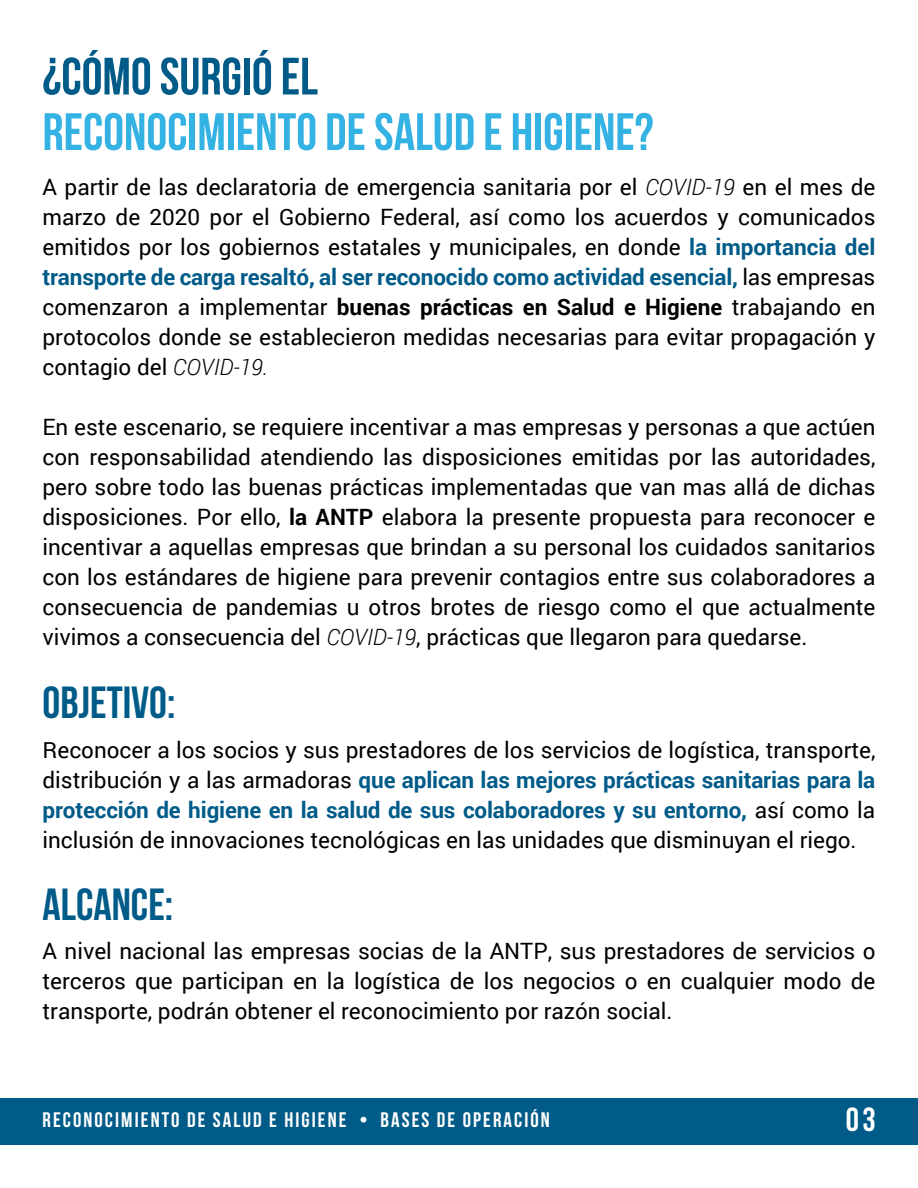
<style>
.page{position:relative;width:918px;height:1188px;background:#fff}
.page>*{position:absolute;margin:0;border:0;box-sizing:border-box;transform-origin:0 0}
.t1{font:700 52.5px "Bebas Neue";color:#34b2e3}
.t2{font:700 52.5px "Bebas Neue";color:#005b88}
.t3{font:700 45px "Bebas Neue";color:#005b88}
.t4{font:700 33.45px "Bebas Neue";color:#fff}
.t5{font:22.5px/30px "Roboto";color:#000;text-align:justify}
.t6{font:700 21px "Bebas Neue";letter-spacing:.1em;color:#fff}
.s1{font-weight:300;font-style:italic}
.s2{font-weight:700;color:#005b88}
.s3{font-weight:700}
</style>
<div class="page">
<div style="left:0;top:1098px;width:918px;height:47px;background:#005b88"></div>
<h1 class="t2" style="left:43px;top:48px;width:277px">¿CÓMO SURGIÓ EL</h1>
<h1 class="t1" style="left:43px;top:103px;width:613px">RECONOCIMIENTO DE SALUD E HIGIENE?</h1>
<p class="t5" style="left:43px;top:171px;width:834px">A partir de las declaratoria de emergencia sanitaria por el <span class="s1">COVID-19</span> en el mes de marzo de 2020 por el Gobierno Federal, así como los acuerdos y comunicados emitidos por los gobiernos estatales y municipales, en donde <span class="s2">la importancia del transporte de carga resaltó, al ser reconocido como actividad esencial,</span> las empresas comenzaron a implementar <span class="s3">buenas prácticas en Salud e Higiene</span> trabajando en protocolos donde se establecieron medidas necesarias para evitar propagación y contagio del <span class="s1">COVID-19.</span></p>
<p class="t5" style="left:43px;top:411px;width:834px">En este escenario, se requiere incentivar a mas empresas y personas a que actúen con responsabilidad atendiendo las disposiciones emitidas por las autoridades, pero sobre todo las buenas prácticas implementadas que van mas allá de dichas disposiciones. Por ello, <span class="s3">la ANTP</span> elabora la presente propuesta para reconocer e incentivar a aquellas empresas que brindan a su personal los cuidados sanitarios con los estándares de higiene para prevenir contagios entre sus colaboradores a consecuencia de pandemias u otros brotes de riesgo como el que actualmente vivimos a consecuencia del <span class="s1">COVID-19</span>, prácticas que llegaron para quedarse.</p>
<h2 class="t3" style="left:43px;top:678px;width:134px">OBJETIVO:</h2>
<p class="t5" style="left:43px;top:734px;width:835px">Reconocer a los socios y sus prestadores de los servicios de logística, transporte, distribución y a las armadoras <span class="s2">que aplican las mejores prácticas sanitarias para la protección de higiene en la salud de sus colaboradores y su entorno,</span> así como la inclusión de innovaciones tecnológicas en las unidades que disminuyan el riego.</p>
<h2 class="t3" style="left:43px;top:880px;width:132px">ALCANCE:</h2>
<p class="t5" style="left:43px;top:935px;width:834px">A nivel nacional las empresas socias de la ANTP, sus prestadores de servicios o terceros que participan en la logística de los negocios o en cualquier modo de transporte, podrán obtener el reconocimiento por razón social.</p>
<p class="t6" style="left:43px;top:1108px;width:509px">RECONOCIMIENTO DE SALUD E HIGIENE • BASES DE OPERACIÓN</p>
<h3 class="t4" style="left:846px;top:1102px;width:31px">03</h3>
</div>
